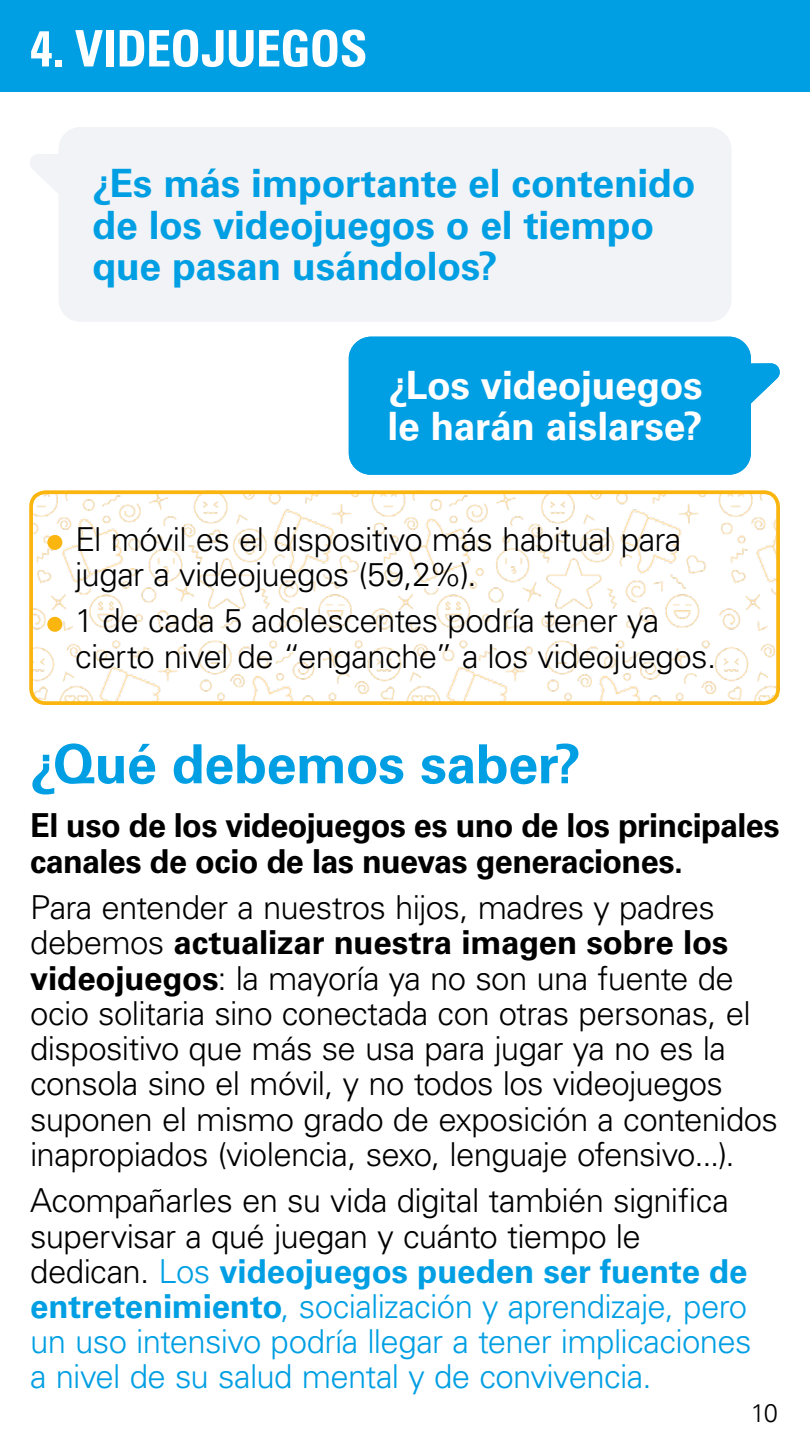
<style>
.page{position:relative;width:810px;height:1440px;background:#fff}
.page>*{position:absolute;margin:0;border:0;box-sizing:border-box;transform-origin:0 0}
.t1{font:700 54px "Univers LT Std";letter-spacing:-.01em;color:#009fe3}
.t2{font:700 condensed 50.32px "Univers LT Std";letter-spacing:-.015em;color:#fff}
.t3{font:700 39px/41.2px "Univers LT Std";letter-spacing:-.01em;color:#009fe3}
.t4{font:700 39px/41.2px "Univers LT Std";letter-spacing:-.01em;color:#fff}
.t5{font:300 33px/35.2px "Univers LT Std";letter-spacing:-.02em;color:#000}
.t6{font:300 33px/35.2px "Univers LT Std";letter-spacing:-.02em;color:#009fe3}
.t7{font:700 33px/35.2px "Univers LT Std";letter-spacing:-.02em;color:#000}
.t8{font:300 25.5px "Univers LT Std";color:#000}
.s1{font-weight:700}
.s2{color:#000}
</style>
<div class="page">
<img style="left:34px;top:495px;width:741px;height:205px">
<div style="left:29px;top:490px;width:751px;height:215px;border:4px solid #fab50f;border-radius:15px"></div>
<div style="left:47px;top:535px;width:15px;height:15px;background:#fab50f;border-radius:50%"></div>
<div style="left:47px;top:617px;width:15px;height:15px;background:#fab50f;border-radius:50%"></div>
<div style="left:30px;top:127px;width:701px;height:195px;background:#f2f3f6"></div>
<div style="left:349px;top:337px;width:431px;height:138px;background:#009fe3"></div>
<div style="left:0;top:0;width:810px;height:92px;background:#009fe3"></div>
<h2 class="t2" style="left:30px;top:18px;width:339px">4. VIDEOJUEGOS</h2>
<p class="t3" style="left:93px;top:163px;width:604px">¿Es más importante el contenido de los videojuegos o el tiempo que pasan usándolos?</p>
<p class="t4" style="left:388px;top:365px;width:317px">¿Los videojuegos le harán aislarse?</p>
<p class="t5" style="left:75px;top:521px;width:608px">El móvil es el dispositivo más habitual para jugar a videojuegos (59,2%).</p>
<p class="t5" style="left:75px;top:603px;width:643px">1 de cada 5 adolescentes podría tener ya cierto nivel de “enganche” a los videojuegos.</p>
<h1 class="t1" style="left:30px;top:733px;width:552px">¿Qué debemos saber?</h1>
<p class="t7" style="left:30px;top:808px;width:751px">El uso de los videojuegos es uno de los principales canales de ocio de las nuevas generaciones.</p>
<p class="t5" style="left:30px;top:890px;width:750px">Para entender a nuestros hijos, madres y padres debemos <span class="s1">actualizar nuestra imagen sobre los videojuegos</span>: la mayoría ya no son una fuente de ocio solitaria sino conectada con otras personas, el dispositivo que más se usa para jugar ya no es la consola sino el móvil, y no todos los videojuegos suponen el mismo grado de exposición a contenidos inapropiados (violencia, sexo, lenguaje ofensivo...).</p>
<p class="t6" style="left:30px;top:1183px;width:723px"><span class="s2">Acompañarles en su vida digital también significa supervisar a qué juegan y cuánto tiempo le dedican.</span> Los <span class="s1">videojuegos pueden ser fuente de entretenimiento</span>, socialización y aprendizaje, pero un uso intensivo podría llegar a tener implicaciones a nivel de su salud mental y de convivencia.</p>
<p class="t8" style="left:751px;top:1398px;width:28px">10</p>
</div>
